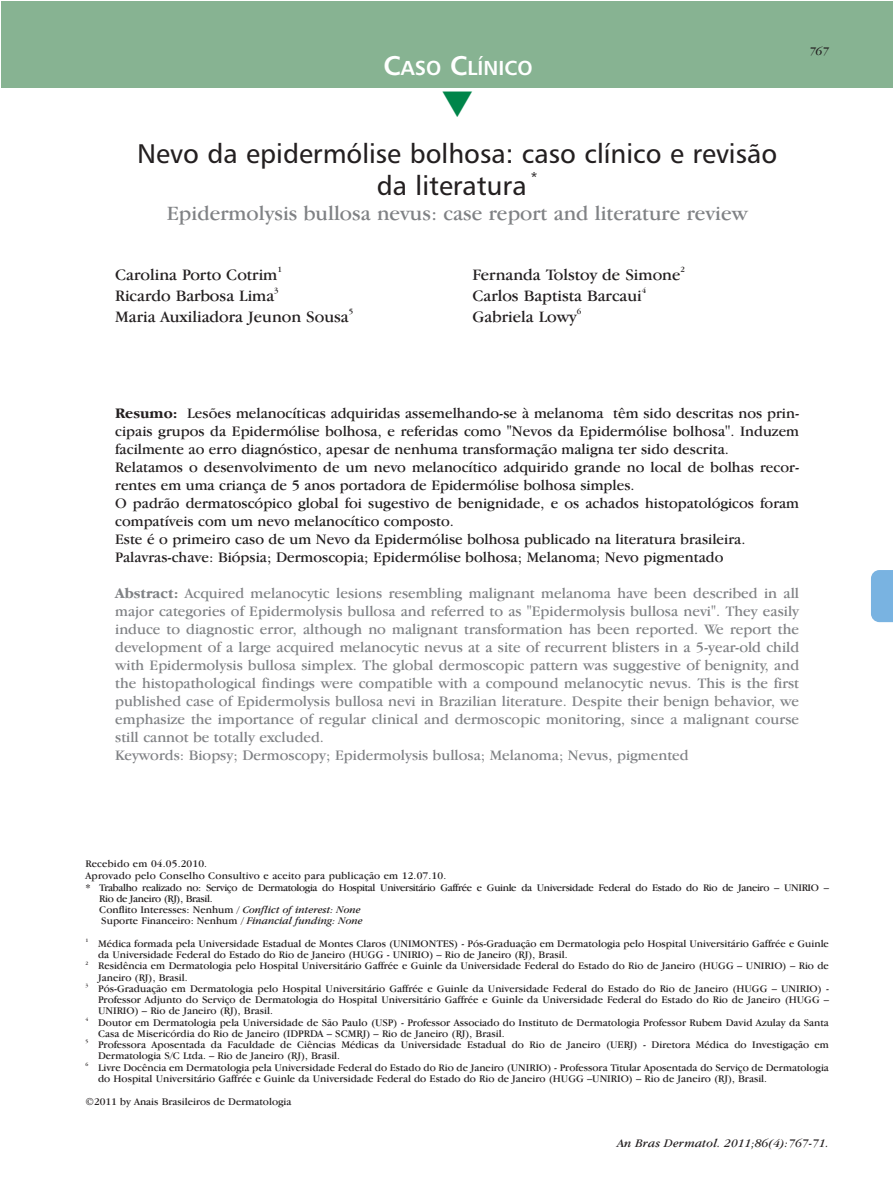
<style>
.page{position:relative;width:893px;height:1191px;background:#fff}
.page>*{position:absolute;margin:0;border:0;box-sizing:border-box;transform-origin:0 0}
.t1{font:27px/31.5px "Humanist 777 BT Roman B";color:#231f20;text-align:center}
.t2{font:21px "Garamond IT Cby BT";color:#808285}
.t3{font:20.25px "Humanist 777 BT Bold B";color:#fff}
.t4{font:16.5px "Garamond IT Cby BT";color:#231f20}
.t5{font:15px/18px "Garamond IT Cby BT";color:#808285}
.t6{font:15px/18px "Garamond IT Cby BT";color:#231f20}
.t7{font:13.5px "Humanist 777 BT Roman B";color:#231f20}
.t8{font:italic 12px "Garamond IT Cby BT";letter-spacing:.015em;color:#231f20}
.t9{font:10.5px/11.2px "Garamond IT Cby BT";color:#231f20}
.t10{font:10.5px/11.2px "Garamond IT Cby BT";letter-spacing:-.035em;color:#231f20}
.t11{font:8.25px "Garamond IT Cby BT";color:#231f20}
.t12{font:5.25px "Garamond IT Cby BT";color:#231f20}
.s1{font-size:27px}
.s2{font-weight:700}
.s3{font-style:italic}
</style>
<div class="page">
<div style="left:1px;top:1px;width:891px;height:86px;background:#87b392"></div>
<svg style="left:871px;top:570px;width:21px;height:52px"></svg>
<h3 class="t3" style="left:384px;top:60px;width:150px"><span class="s1">C</span>ASO <span class="s1">C</span>LÍNICO</h3>
<h1 class="t1" style="left:137px;top:141px;width:641px">Nevo da epidermólise bolhosa: caso clínico e revisão da literatura</h1>
<p class="t7" style="left:531px;top:172px;width:8px">*</p>
<h2 class="t2" style="left:167px;top:206px;width:582px">Epidermolysis bullosa nevus: case report and literature review</h2>
<h3 class="t4" style="left:115px;top:268px;width:164px">Carolina Porto Cotrim</h3>
<p class="t11" style="left:277px;top:266px;width:6px">1</p>
<h3 class="t4" style="left:472px;top:268px;width:210px">Fernanda Tolstoy de Simone</h3>
<p class="t11" style="left:680px;top:266px;width:6px">2</p>
<h3 class="t4" style="left:115px;top:289px;width:161px">Ricardo Barbosa Lima</h3>
<p class="t11" style="left:274px;top:287px;width:6px">3</p>
<h3 class="t4" style="left:472px;top:289px;width:171px">Carlos Baptista Barcaui</h3>
<p class="t11" style="left:642px;top:287px;width:6px">4</p>
<h3 class="t4" style="left:115px;top:310px;width:235px">Maria Auxiliadora Jeunon Sousa</h3>
<p class="t11" style="left:349px;top:308px;width:6px">5</p>
<h3 class="t4" style="left:472px;top:310px;width:106px">Gabriela Lowy</h3>
<p class="t11" style="left:577px;top:308px;width:6px">6</p>
<p class="t8" style="left:809px;top:47px;width:21px">767</p>
<p class="t6" style="left:115px;top:405px;width:685px"><span class="s2">Resumo:</span> Lesões melanocíticas adquiridas assemelhando-se à melanoma têm sido descritas nos prin&shy;cipais grupos da Epidermólise bolhosa, e referidas como "Nevos da Epidermólise bolhosa''. Induzem facilmente ao erro diagnóstico, apesar de nenhuma transformação maligna ter sido descrita.<br>Relatamos o desenvolvimento de um nevo melanocítico adquirido grande no local de bolhas recor&shy;rentes em uma criança de 5 anos portadora de Epidermólise bolhosa simples.<br>O padrão dermatoscópico global foi sugestivo de benignidade, e os achados histopatológicos foram compatíveis com um nevo melanocítico composto.<br>Este é o primeiro caso de um Nevo da Epidermólise bolhosa publicado na literatura brasileira.<br>Palavras-chave: Biópsia; Dermoscopia; Epidermólise bolhosa; Melanoma; Nevo pigmentado</p>
<p class="t5" style="left:115px;top:585px;width:685px"><span class="s2">Abstract:</span> Acquired melanocytic lesions resembling malignant melanoma have been described in all major categories of Epidermolysis bullosa and referred to as "Epidermolysis bullosa nevi''. They easily induce to diagnostic error, although no malignant transformation has been reported. We report the development of a large acquired melanocytic nevus at a site of recurrent blisters in a 5-year-old child with Epidermolysis bullosa simplex. The global dermoscopic pattern was suggestive of benignity, and the histopathological findings were compatible with a compound melanocytic nevus. This is the first published case of Epidermolysis bullosa nevi in Brazilian literature. Despite their benign behavior, we emphasize the importance of regular clinical and dermoscopic monitoring, since a malignant course still cannot be totally excluded.<br>Keywords: Biopsy; Dermoscopy; Epidermolysis bullosa; Melanoma; Nevus, pigmented</p>
<p class="t9" style="left:85px;top:858px;width:362px;line-height:12.6px">Recebido em 04.05.2010.<br>Aprovado pelo Conselho Consultivo e aceito para publicação em 12.07.10.</p>
<p class="t10" style="left:99px;top:882px;width:731px;text-indent:-14px">* Trabalho realizado no: Serviço de Dermatologia do Hospital Universitário Gaffrée e Guinle da Universidade Federal do Estado do Rio de Janeiro – UNIRIO – Rio de Janeiro (RJ), Brasil.<br>Conflito Interesses: Nenhum / <span class="s3">Conflict of interest: None<br></span>Suporte Financeiro: Nenhum / <span class="s3">Financial funding: None</span></p>
<p class="t12" style="left:85px;top:938px;width:4px">1</p>
<p class="t9" style="left:98px;top:938px;width:732px">Médica formada pela Universidade Estadual de Montes Claros (UNIMONTES) - Pós-Graduação em Dermatologia pelo Hospital Universitário Gaffrée e Guinle da Universidade Federal do Estado do Rio de Janeiro (HUGG - UNIRIO) – Rio de Janeiro (RJ), Brasil.</p>
<p class="t12" style="left:85px;top:961px;width:4px">2</p>
<p class="t9" style="left:98px;top:961px;width:732px">Residência em Dermatologia pelo Hospital Universitário Gaffrée e Guinle da Universidade Federal do Estado do Rio de Janeiro (HUGG – UNIRIO) – Rio de<br>Janeiro (RJ), Brasil.</p>
<p class="t12" style="left:85px;top:983px;width:4px">3</p>
<p class="t9" style="left:98px;top:983px;width:732px;text-align:justify">Pós-Graduação em Dermatologia pelo Hospital Universitário Gaffrée e Guinle da Universidade Federal do Estado do Rio de Janeiro (HUGG – UNIRIO) - Professor Adjunto do Serviço de Dermatologia do Hospital Universitário Gaffrée e Guinle da Universidade Federal do Estado do Rio de Janeiro (HUGG – UNIRIO) – Rio de Janeiro (RJ), Brasil.</p>
<p class="t12" style="left:85px;top:1017px;width:4px">4</p>
<p class="t9" style="left:98px;top:1017px;width:732px">Doutor em Dermatologia pela Universidade de São Paulo (USP) - Professor Associado do Instituto de Dermatologia Professor Rubem David Azulay da Santa<br>Casa de Misericórdia do Rio de Janeiro (IDPRDA – SCMRJ) – Rio de Janeiro (RJ), Brasil.</p>
<p class="t12" style="left:85px;top:1039px;width:4px">5</p>
<p class="t9" style="left:98px;top:1040px;width:732px">Professora Aposentada da Faculdade de Ciências Médicas da Universidade Estadual do Rio de Janeiro (UERJ) - Diretora Médica do Investigação em<br>Dermatologia S/C Ltda. – Rio de Janeiro (RJ), Brasil.</p>
<p class="t12" style="left:85px;top:1062px;width:4px">6</p>
<p class="t9" style="left:98px;top:1062px;width:732px">Livre Docência em Dermatologia pela Universidade Federal do Estado do Rio de Janeiro (UNIRIO) - Professora Titular Aposentada do Serviço de Dermatologia do Hospital Universitário Gaffrée e Guinle da Universidade Federal do Estado do Rio de Janeiro (HUGG –UNIRIO) – Rio de Janeiro (RJ), Brasil.</p>
<p class="t9" style="left:85px;top:1096px;width:208px">©2011 by Anais Brasileiros de Dermatologia</p>
<p class="t8" style="left:617px;top:1138px;width:213px">An Bras Dermatol. 2011;86(4):767-71.</p>
</div>
